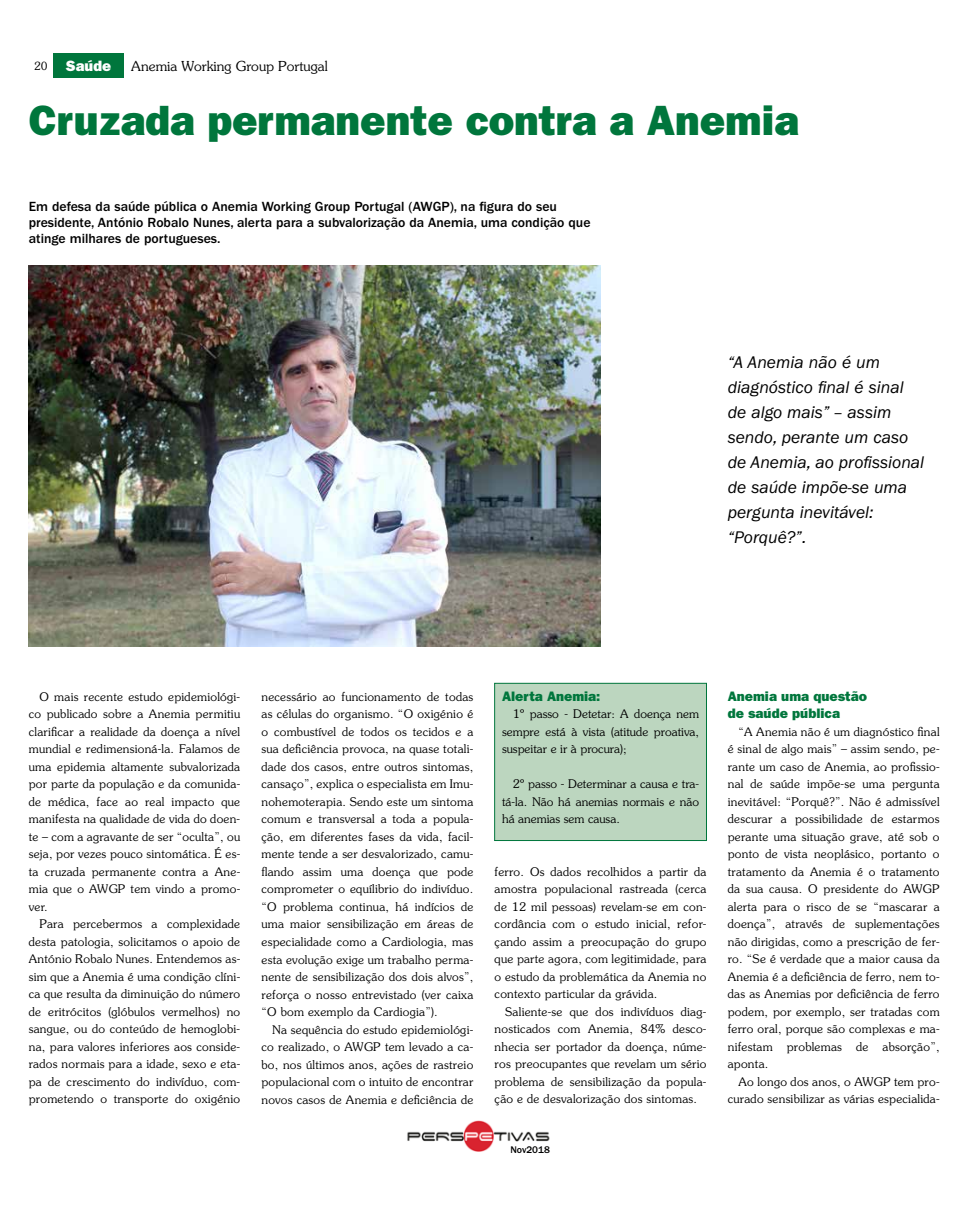
<style>
.page{position:relative;width:968px;height:1205px;background:#fff}
.page>*{position:absolute;margin:0;border:0;box-sizing:border-box;transform-origin:0 0}
.t1{font:42.5px "ITC Franklin Gothic Std Hvy";color:#00763c}
.t2{font:italic 17.5px/25px "ITC Franklin Gothic Std";color:#000}
.t3{font:15px "ITC Franklin Gothic Std Hvy";color:#fff}
.t4{font:500 13.75px/16.2px "ITC Franklin Gothic Std";color:#000}
.t5{font:13.75px/17.5px "ITC Franklin Gothic Std Hvy";color:#00763c}
.t6{font:300 13.75px "Souvenir Std";color:#000}
.t7{font:300 11.88px/17.5px "Souvenir Std";letter-spacing:.02em;color:#000;text-align:justify}
.t8{font:500 10px "ITC Franklin Gothic Std";color:#000}
.s1{font-family:"Souvenir Std";font-weight:300;font-size:11.25px;color:#000}
</style>
<div class="page">
<div style="left:53px;top:53px;width:71px;height:25px;background:#00763c"></div>
<img style="left:407px;top:1121px;width:143px;height:31px">
<img style="left:29px;top:265px;width:571px;height:381px">
<div style="left:494px;top:683px;width:212px;height:157px;background:#bcd6bf"></div>
<div style="left:494px;top:683px;width:212px;height:158px;border:1px solid #00763c"></div>
<p class="t3" style="left:34px;top:56px;width:79px"><span class="s1">20</span> Saúde</p>
<p class="t6" style="left:131px;top:58px;width:198px">Anemia Working Group Portugal</p>
<h1 class="t1" style="left:29px;top:94px;width:771px">Cruzada permanente contra a Anemia</h1>
<p class="t4" style="left:29px;top:198px;width:563px">Em defesa da saúde pública o Anemia Working Group Portugal (AWGP), na figura do seu presidente, António Robalo Nunes, alerta para a subvalorização da Anemia, uma condição que atinge milhares de portugueses.</p>
<h2 class="t2" style="left:727px;top:350px;width:198px">“A Anemia não é um diagnóstico final é sinal de algo mais” – assim sendo, perante um caso de Anemia, ao profissional de saúde impõe-se uma pergunta inevitável: “Porquê?”.</h2>
<p class="t7" style="left:29px;top:688px;width:213px;text-indent:11px">O mais recente estudo epidemiológi&shy;co publicado sobre a Anemia permitiu clarificar a realidade da doença a nível mundial e redimensioná-la. Falamos de uma epidemia altamente subvalorizada por parte da população e da comunida&shy;de médica, face ao real impacto que manifesta na qualidade de vida do doen&shy;te – com a agravante de ser “oculta”, ou seja, por vezes pouco sintomática. É es&shy;ta cruzada permanente contra a Ane&shy;mia que o AWGP tem vindo a promo&shy;ver.</p>
<p class="t7" style="left:29px;top:915px;width:213px;text-indent:11px">Para percebermos a complexidade desta patologia, solicitamos o apoio de António Robalo Nunes. Entendemos as&shy;sim que a Anemia é uma condição clíni&shy;ca que resulta da diminuição do número de eritrócitos (glóbulos vermelhos) no sangue, ou do conteúdo de hemoglobi&shy;na, para valores inferiores aos conside&shy;rados normais para a idade, sexo e eta&shy;pa de crescimento do indivíduo, com&shy;prometendo o transporte do oxigénio</p>
<p class="t7" style="left:261px;top:688px;width:213px">necessário ao funcionamento de todas as células do organismo. “O oxigénio é o combustível de todos os tecidos e a sua deficiência provoca, na quase totali&shy;dade dos casos, entre outros sintomas, cansaço”, explica o especialista em Imu&shy;nohemoterapia. Sendo este um sintoma comum e transversal a toda a popula&shy;ção, em diferentes fases da vida, facil&shy;mente tende a ser desvalorizado, camu&shy;flando assim uma doença que pode comprometer o equílibrio do indivíduo. “O problema continua, há indícios de uma maior sensibilização em áreas de especialidade como a Cardiologia, mas esta evolução exige um trabalho perma&shy;nente de sensibilização dos dois alvos”, reforça o nosso entrevistado (ver caixa “O bom exemplo da Cardiogia”).</p>
<p class="t7" style="left:261px;top:1020px;width:213px;text-indent:11px">Na sequência do estudo epidemiológi&shy;co realizado, o AWGP tem levado a ca&shy;bo, nos últimos anos, ações de rastreio populacional com o intuito de encontrar novos casos de Anemia e deficiência de</p>
<p class="t5" style="left:502px;top:687px;width:100px">Alerta Anemia:</p>
<p class="t7" style="left:502px;top:705px;width:198px;text-indent:11px">1º passo - Detetar: A doença nem sempre está à vista (atitude proativa, suspeitar e ir à procura);</p>
<p class="t7" style="left:502px;top:775px;width:198px;text-indent:11px">2º passo - Determinar a causa e tra&shy;tá-la. Não há anemias normais e não há anemias sem causa.</p>
<p class="t7" style="left:494px;top:863px;width:213px">ferro. Os dados recolhidos a partir da amostra populacional rastreada (cerca de 12 mil pessoas) revelam-se em con&shy;cordância com o estudo inicial, refor&shy;çando assim a preocupação do grupo que parte agora, com legitimidade, para o estudo da problemática da Anemia no contexto particular da grávida.</p>
<p class="t7" style="left:494px;top:1003px;width:213px;text-indent:11px">Saliente-se que dos indivíduos diag&shy;nosticados com Anemia, 84% desco&shy;nhecia ser portador da doença, núme&shy;ros preocupantes que revelam um sério problema de sensibilização da popula&shy;ção e de desvalorização dos sintomas.</p>
<p class="t8" style="left:510px;top:1144px;width:41px">Nov2018</p>
<p class="t5" style="left:727px;top:687px;width:141px">Anemia uma questão de saúde pública</p>
<p class="t7" style="left:727px;top:723px;width:213px;text-indent:11px">“A Anemia não é um diagnóstico final é sinal de algo mais” – assim sendo, pe&shy;rante um caso de Anemia, ao profissio&shy;nal de saúde impõe-se uma pergunta inevitável: “Porquê?”. Não é admissível descurar a possibilidade de estarmos perante uma situação grave, até sob o ponto de vista neoplásico, portanto o tratamento da Anemia é o tratamento da sua causa. O presidente do AWGP alerta para o risco de se “mascarar a doença”, através de suplementações não dirigidas, como a prescrição de fer&shy;ro. “Se é verdade que a maior causa da Anemia é a deficiência de ferro, nem to&shy;das as Anemias por deficiência de ferro podem, por exemplo, ser tratadas com ferro oral, porque são complexas e ma&shy;nifestam problemas de absorção”, aponta.</p>
<p class="t7" style="left:727px;top:1073px;width:213px;text-align:right">Ao longo dos anos, o AWGP tem pro&shy;curado sensibilizar as várias especialida-</p>
</div>
